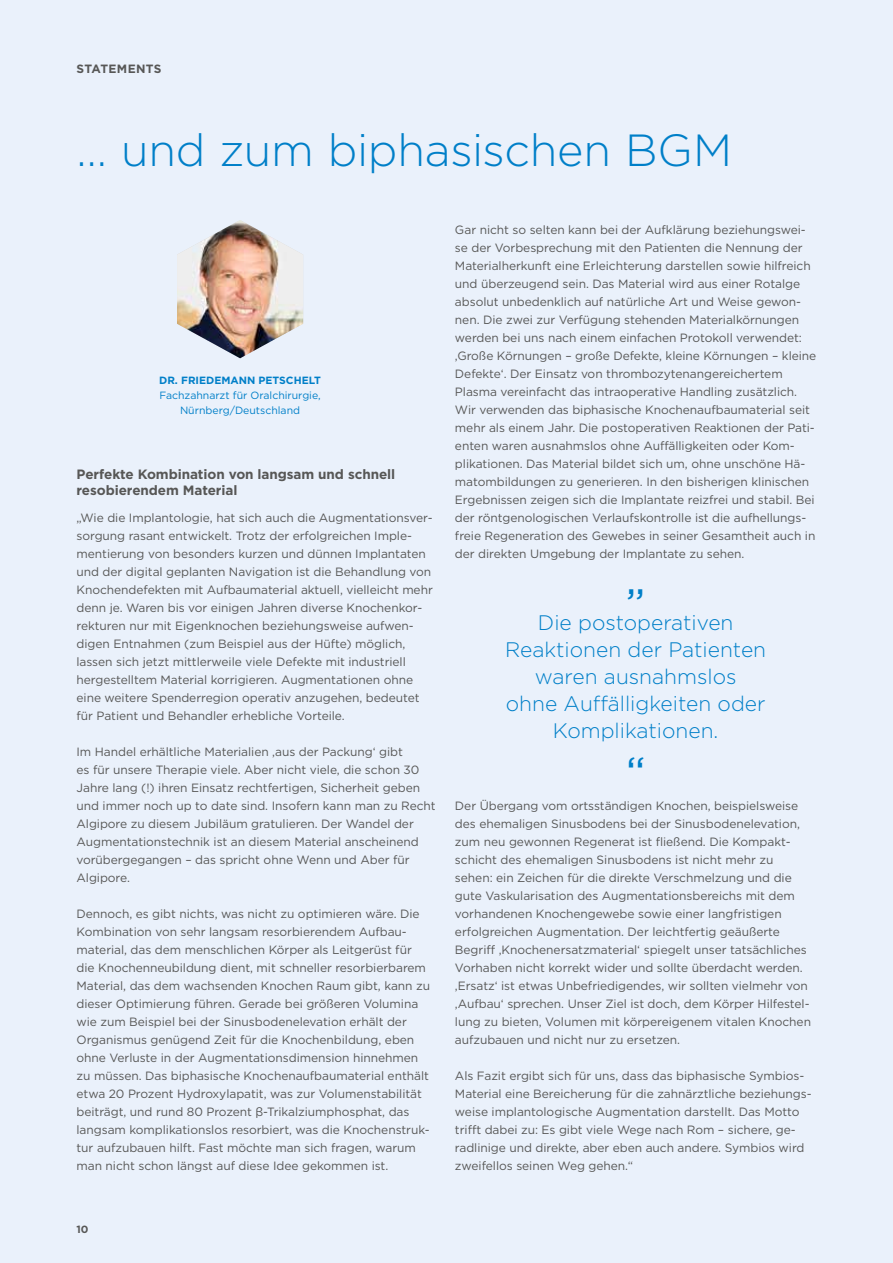
<style>
.page{position:relative;width:893px;height:1263px;background:#eaf1fb}
.page>*{position:absolute;margin:0;border:0;box-sizing:border-box;transform-origin:0 0}
.t1{font:300 45px "Gotham";letter-spacing:-.005em;color:#007fc8}
.t2{font:45px "Gotham";color:#007fc8}
.t3{font:300 21px/27px "Gotham";color:#007fc8;text-align:center}
.t4{font:700 13.5px/16.2px "Gotham";letter-spacing:-.005em;color:#575756}
.t5{font:12px/18px "Gotham";letter-spacing:-.005em;color:#575756}
.t6{font:700 12px "Gotham";letter-spacing:.025em;color:#575756}
.t7{font:10.5px/15px "Gotham";color:#007fc8;text-align:center}
.t8{font:700 10.5px "Gotham";color:#007fc8}
.t9{font:700 10.5px "Gotham";color:#575756}
</style>
<div class="page">
<img style="left:177px;top:220px;width:126px;height:138px">
<p class="t6" style="left:77px;top:61px;width:87px">STATEMENTS</p>
<h1 class="t1" style="left:77px;top:121px;width:657px">… und zum biphasischen BGM</h1>
<p class="t8" style="left:159px;top:373px;width:163px">DR. FRIEDEMANN PETSCHELT</p>
<p class="t7" style="left:159px;top:388px;width:163px">Fachzahnarzt für Oralchirurgie,<br>Nürnberg/Deutschland</p>
<p class="t4" style="left:77px;top:466px;width:320px">Perfekte Kombination von langsam und schnell resobierendem Material</p>
<p class="t5" style="left:77px;top:509px;width:358px">„Wie die Implantologie, hat sich auch die Augmentationsver&shy;sorgung rasant entwickelt. Trotz der erfolgreichen Imple&shy;mentierung von besonders kurzen und dünnen Implantaten und der digital geplanten Navigation ist die Behandlung von Knochendefekten mit Aufbaumaterial aktuell, vielleicht mehr denn je. Waren bis vor einigen Jahren diverse Knochenkor&shy;rekturen nur mit Eigenknochen beziehungsweise aufwen&shy;digen Entnahmen (zum Beispiel aus der Hüfte) möglich, lassen sich jetzt mittlerweile viele Defekte mit industriell hergestelltem Material korrigieren. Augmentationen ohne eine weitere Spenderregion operativ anzugehen, bedeutet für Patient und Behandler erhebliche Vorteile.</p>
<p class="t5" style="left:77px;top:743px;width:361px">Im Handel erhältliche Materialien ‚aus der Packung‘ gibt<br>es für unsere Therapie viele. Aber nicht viele, die schon 30<br>Jahre lang (!) ihren Einsatz rechtfertigen, Sicherheit geben und immer noch up to date sind. Insofern kann man zu Recht Algipore zu diesem Jubiläum gratulieren. Der Wandel der Augmentationstechnik ist an diesem Material anscheinend vorübergegangen – das spricht ohne Wenn und Aber für Algipore.</p>
<p class="t5" style="left:77px;top:905px;width:355px">Dennoch, es gibt nichts, was nicht zu optimieren wäre. Die Kombination von sehr langsam resorbierendem Aufbau&shy;material, das dem menschlichen Körper als Leitgerüst für die Knochenneubildung dient, mit schneller resorbierbarem Material, das dem wachsenden Knochen Raum gibt, kann zu dieser Optimierung führen. Gerade bei größeren Volumina wie zum Beispiel bei der Sinusbodenelevation erhält der Organismus genügend Zeit für die Knochenbildung, eben ohne Verluste in der Augmentationsdimension hinnehmen zu müssen. Das biphasische Knochenaufbaumaterial enthält etwa 20 Prozent Hydroxylapatit, was zur Volumenstabilität beiträgt, und rund 80 Prozent β-Trikalziumphosphat, das langsam komplikationslos resorbiert, was die Knochenstruk&shy;tur aufzubauen hilft. Fast möchte man sich fragen, warum man nicht schon längst auf diese Idee gekommen ist.</p>
<p class="t5" style="left:455px;top:221px;width:363px">Gar nicht so selten kann bei der Aufklärung beziehungswei&shy;se der Vorbesprechung mit den Patienten die Nennung der Materialherkunft eine Erleichterung darstellen sowie hilfreich und überzeugend sein. Das Material wird aus einer Rotalge absolut unbedenklich auf natürliche Art und Weise gewon&shy;nen. Die zwei zur Verfügung stehenden Materialkörnungen werden bei uns nach einem einfachen Protokoll verwendet: ‚Große Körnungen – große Defekte, kleine Körnungen – kleine Defekte‘. Der Einsatz von thrombozytenangereichertem Plasma vereinfacht das intraoperative Handling zusätzlich.<br>Wir verwenden das biphasische Knochenaufbaumaterial seit mehr als einem Jahr. Die postoperativen Reaktionen der Pati&shy;enten waren ausnahmslos ohne Auffälligkeiten oder Kom&shy;plikationen. Das Material bildet sich um, ohne unschöne Hä&shy;matombildungen zu generieren. In den bisherigen klinischen Ergebnissen zeigen sich die Implantate reizfrei und stabil. Bei der röntgenologischen Verlaufskontrolle ist die aufhellungs&shy;freie Regeneration des Gewebes in seiner Gesamtheit auch in der direkten Umgebung der Implantate zu sehen.</p>
<h1 class="t2" style="left:626px;top:549px;width:21px">„</h1>
<h2 class="t3" style="left:505px;top:609px;width:262px">Die postoperativen<br>Reaktionen der Patienten waren ausnahmslos<br>ohne Auffälligkeiten oder<br>Komplikationen.</h2>
<h1 class="t2" style="left:626px;top:744px;width:22px">“</h1>
<p class="t5" style="left:455px;top:797px;width:358px">Der Übergang vom ortsständigen Knochen, beispielsweise des ehemaligen Sinusbodens bei der Sinusbodenelevation, zum neu gewonnen Regenerat ist fließend. Die Kompakt&shy;schicht des ehemaligen Sinusbodens ist nicht mehr zu sehen: ein Zeichen für die direkte Verschmelzung und die gute Vaskularisation des Augmentationsbereichs mit dem vorhandenen Knochengewebe sowie einer langfristigen erfolgreichen Augmentation. Der leichtfertig geäußerte Begriff ‚Knochenersatzmaterial‘ spiegelt unser tatsächliches Vorhaben nicht korrekt wider und sollte überdacht werden. ‚Ersatz‘ ist etwas Unbefriedigendes, wir sollten vielmehr von ‚Aufbau‘ sprechen. Unser Ziel ist doch, dem Körper Hilfestel&shy;lung zu bieten, Volumen mit körpereigenem vitalen Knochen aufzubauen und nicht nur zu ersetzen.</p>
<p class="t5" style="left:455px;top:1067px;width:358px">Als Fazit ergibt sich für uns, dass das biphasische Symbios-Material eine Bereicherung für die zahnärztliche beziehungs&shy;weise implantologische Augmentation darstellt. Das Motto trifft dabei zu: Es gibt viele Wege nach Rom – sichere, ge&shy;radlinige und direkte, aber eben auch andere. Symbios wird zweifellos seinen Weg gehen.“</p>
<p class="t9" style="left:77px;top:1222px;width:14px">10</p>
</div>
